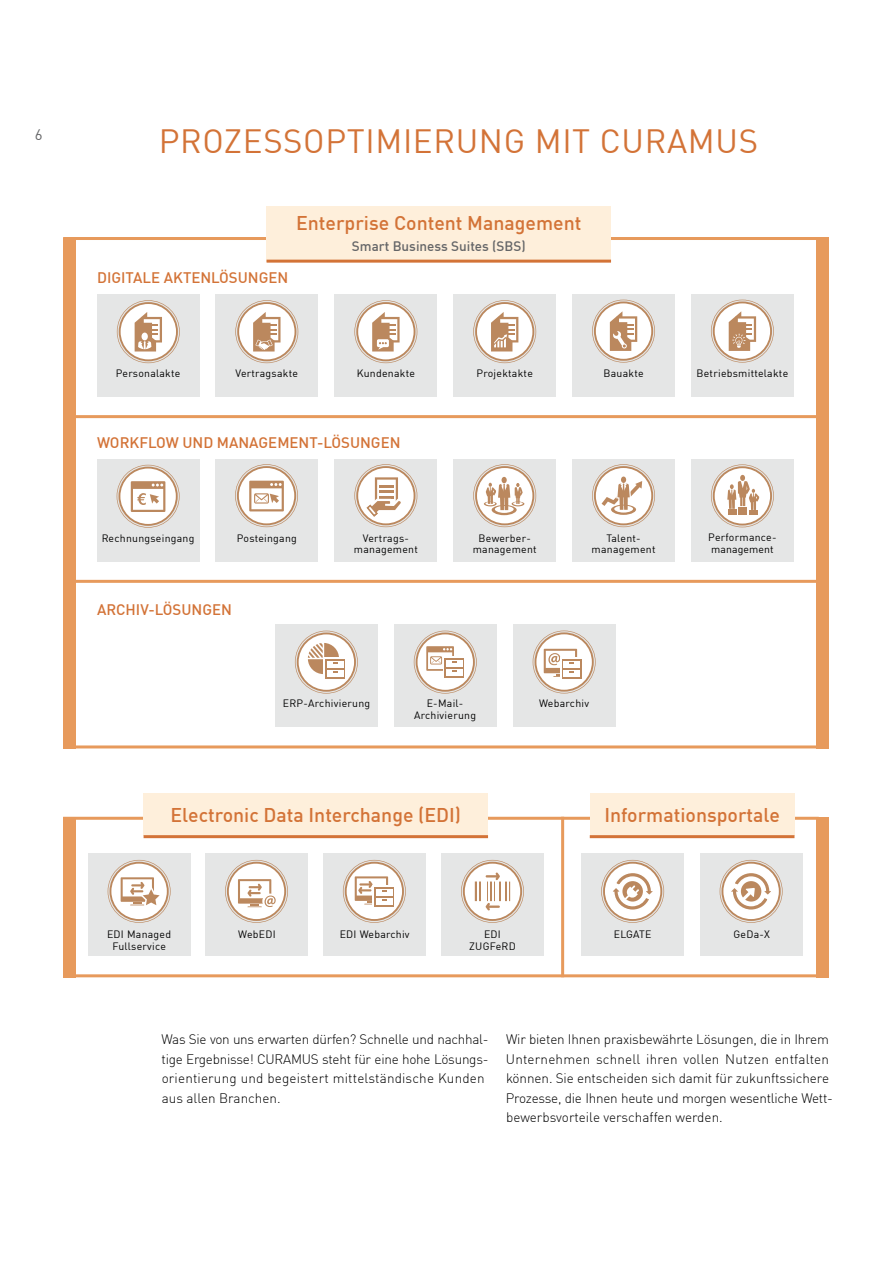
<style>
.page{position:relative;width:893px;height:1263px;background:#fff}
.page>*{position:absolute;margin:0;border:0;box-sizing:border-box;transform-origin:0 0}
.t1{font:33px "DIN Offc";letter-spacing:.02em;color:#d37337}
.t2{font:500 19.5px "DIN Offc";color:#d37337}
.t3{font:500 15px "DIN Offc";color:#d37337}
.t4{font:15px "DIN Offc";color:#646567}
.t5{font:300 13.5px/19.5px "DIN Offc";letter-spacing:-.01em;color:#000}
.t6{font:500 13.5px "DIN Offc";color:#646567}
.t7{font:10.5px/11.7px "DIN Offc";letter-spacing:.025em;color:#000;text-align:center}
</style>
<div class="page">
<div style="left:63px;top:817px;width:13px;height:160px;background:#e79a5c"></div>
<div style="left:816px;top:817px;width:12px;height:160px;background:#e79a5c"></div>
<div style="left:63px;top:238px;width:13px;height:510px;background:#e79a5c"></div>
<hr style="left:63px;top:237px;width:756px;height:3px;background:#e79a5c">
<hr style="left:65px;top:415px;width:754px;height:3px;background:#e79a5c">
<hr style="left:65px;top:580px;width:754px;height:3px;background:#e79a5c">
<hr style="left:63px;top:745px;width:756px;height:3px;background:#e79a5c">
<div style="left:267px;top:206px;width:344px;height:55px;background:#feefdb"></div>
<hr style="left:267px;top:260px;width:344px;height:3px;background:#d37337">
<div style="left:816px;top:237px;width:12px;height:511px;background:#e79a5c"></div>
<div style="left:97px;top:294px;width:102px;height:102px;background:#e5e6e6"></div>
<svg style="left:117px;top:300px;width:63px;height:63px"></svg>
<div style="left:216px;top:294px;width:102px;height:102px;background:#e5e6e6"></div>
<svg style="left:235px;top:300px;width:63px;height:63px"></svg>
<div style="left:335px;top:294px;width:102px;height:102px;background:#e5e6e6"></div>
<svg style="left:354px;top:300px;width:63px;height:63px"></svg>
<div style="left:454px;top:294px;width:102px;height:102px;background:#e5e6e6"></div>
<div style="left:335px;top:459px;width:102px;height:102px;background:#e5e6e6"></div>
<svg style="left:354px;top:464px;width:63px;height:63px"></svg>
<svg style="left:368px;top:506px;width:9px;height:10px"></svg>
<div style="left:367px;top:505px;width:10px;height:11px;border:2px solid #bb885e;border-radius:2px"></div>
<div style="left:454px;top:459px;width:102px;height:102px;background:#e5e6e6"></div>
<svg style="left:473px;top:464px;width:63px;height:63px"></svg>
<div style="left:97px;top:459px;width:102px;height:102px;background:#e5e6e6"></div>
<svg style="left:117px;top:465px;width:63px;height:63px"></svg>
<div style="left:216px;top:459px;width:102px;height:102px;background:#e5e6e6"></div>
<svg style="left:235px;top:464px;width:63px;height:63px"></svg>
<div style="left:275px;top:625px;width:102px;height:102px;background:#e5e6e6"></div>
<svg style="left:295px;top:631px;width:63px;height:63px"></svg>
<div style="left:394px;top:625px;width:102px;height:102px;background:#e5e6e6"></div>
<svg style="left:414px;top:631px;width:63px;height:63px"></svg>
<div style="left:206px;top:854px;width:102px;height:102px;background:#e5e6e6"></div>
<svg style="left:225px;top:860px;width:63px;height:63px"></svg>
<div style="left:441px;top:854px;width:102px;height:102px;background:#e5e6e6"></div>
<svg style="left:461px;top:860px;width:63px;height:63px"></svg>
<div style="left:88px;top:854px;width:102px;height:102px;background:#e5e6e6"></div>
<svg style="left:108px;top:860px;width:63px;height:63px"></svg>
<hr style="left:63px;top:817px;width:756px;height:3px;background:#e79a5c">
<hr style="left:65px;top:974px;width:754px;height:3px;background:#e79a5c">
<div style="left:144px;top:794px;width:344px;height:42px;background:#feefdb"></div>
<hr style="left:144px;top:835px;width:344px;height:3px;background:#d37337">
<div style="left:590px;top:794px;width:204px;height:42px;background:#feefdb"></div>
<hr style="left:590px;top:835px;width:204px;height:3px;background:#d37337">
<div style="left:513px;top:625px;width:102px;height:102px;background:#e5e6e6"></div>
<svg style="left:533px;top:630px;width:63px;height:63px"></svg>
<div style="left:324px;top:854px;width:102px;height:102px;background:#e5e6e6"></div>
<svg style="left:343px;top:860px;width:63px;height:63px"></svg>
<div style="left:582px;top:854px;width:102px;height:102px;background:#e5e6e6"></div>
<svg style="left:601px;top:860px;width:63px;height:63px"></svg>
<div style="left:700px;top:854px;width:102px;height:102px;background:#e5e6e6"></div>
<svg style="left:720px;top:860px;width:63px;height:63px"></svg>
<div style="left:572px;top:459px;width:103px;height:102px;background:#e5e6e6"></div>
<svg style="left:592px;top:464px;width:63px;height:63px"></svg>
<div style="left:691px;top:294px;width:102px;height:102px;background:#e5e6e6"></div>
<div style="left:691px;top:459px;width:102px;height:102px;background:#e5e6e6"></div>
<svg style="left:711px;top:300px;width:63px;height:63px"></svg>
<hr style="left:561px;top:817px;width:3px;height:160px;background:#e79a5c">
<svg style="left:473px;top:300px;width:63px;height:63px"></svg>
<div style="left:572px;top:294px;width:103px;height:102px;background:#e5e6e6"></div>
<svg style="left:592px;top:300px;width:63px;height:63px"></svg>
<svg style="left:711px;top:464px;width:63px;height:63px"></svg>
<p class="t4" style="left:35px;top:125px;width:9px">6</p>
<h1 class="t1" style="left:159px;top:120px;width:601px">PROZESSOPTIMIERUNG MIT CURAMUS</h1>
<p class="t3" style="left:97px;top:268px;width:193px">DIGITALE AKTENLÖSUNGEN</p>
<h2 class="t2" style="left:296px;top:210px;width:287px">Enterprise Content Management</h2>
<p class="t6" style="left:352px;top:237px;width:175px">Smart Business Suites (SBS)</p>
<p class="t7" style="left:116px;top:367px;width:66px">Personalakte</p>
<p class="t7" style="left:235px;top:367px;width:64px">Vertragsakte</p>
<p class="t7" style="left:357px;top:367px;width:60px">Kundenakte</p>
<p class="t7" style="left:477px;top:367px;width:58px">Projektakte</p>
<p class="t3" style="left:97px;top:433px;width:305px">WORKFLOW UND MANAGEMENT-LÖSUNGEN</p>
<p class="t7" style="left:102px;top:532px;width:94px">Rechnungseingang</p>
<p class="t7" style="left:237px;top:532px;width:62px">Posteingang</p>
<p class="t3" style="left:97px;top:599px;width:136px">ARCHIV-LÖSUNGEN</p>
<p class="t7" style="left:354px;top:532px;width:65px">Vertrags&shy;management</p>
<p class="t7" style="left:473px;top:532px;width:65px">Bewerber&shy;management</p>
<p class="t7" style="left:603px;top:367px;width:42px">Bauakte</p>
<p class="t7" style="left:592px;top:532px;width:65px">Talent&shy;management</p>
<p class="t7" style="left:283px;top:697px;width:89px">ERP-Archivierung</p>
<p class="t7" style="left:414px;top:697px;width:63px">E-Mail-<br>Archivierung</p>
<p class="t7" style="left:539px;top:697px;width:51px">Webarchiv</p>
<p class="t7" style="left:696px;top:367px;width:93px">Betriebsmittelakte</p>
<p class="t7" style="left:708px;top:532px;width:68px;text-align:left">Performance&shy;management</p>
<h2 class="t2" style="left:171px;top:803px;width:292px">Electronic Data Interchange (EDI)</h2>
<h2 class="t2" style="left:604px;top:803px;width:177px">Informationsportale</h2>
<p class="t7" style="left:107px;top:928px;width:66px">EDI Managed<br>Fullservice</p>
<p class="t7" style="left:340px;top:928px;width:71px">EDI Webarchiv</p>
<p class="t7" style="left:614px;top:928px;width:39px">ELGATE</p>
<p class="t7" style="left:733px;top:928px;width:38px">GeDa-X</p>
<p class="t7" style="left:238px;top:928px;width:39px">WebEDI</p>
<p class="t7" style="left:469px;top:928px;width:48px">EDI<br>ZUGFeRD</p>
<p class="t5" style="left:162px;top:1029px;width:328px">Was Sie von uns erwarten dürfen? Schnelle und nachhal&shy;tige Ergebnisse! CURAMUS steht für eine hohe Lösungs&shy;orientierung und begeistert mittelständische Kunden aus allen Branchen.</p>
<p class="t5" style="left:506px;top:1029px;width:329px">Wir bieten Ihnen praxisbewährte Lösungen, die in Ihrem Unternehmen schnell ihren vollen Nutzen entfalten können. Sie entscheiden sich damit für zukunftssichere Prozesse, die Ihnen heute und morgen wesentliche Wett&shy;bewerbsvorteile verschaffen werden.</p>
</div>
